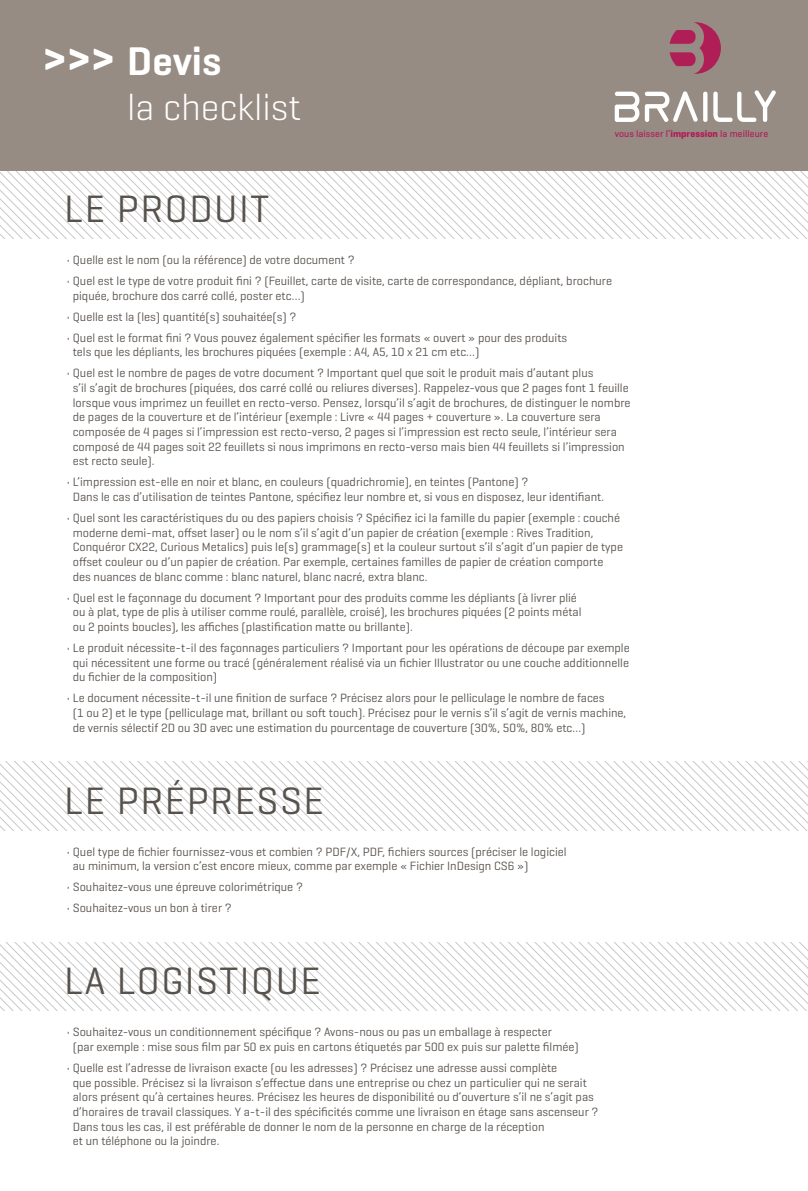
<style>
.page{position:relative;width:808px;height:1191px;background:#fff}
.page>*{position:absolute;margin:0;border:0;box-sizing:border-box;transform-origin:0 0}
.t1{font:600 40.65px "Geogrotesque";color:#fff}
.t2{font:38.85px "Geogrotesque";letter-spacing:.04em;color:#58524d}
.t3{font:300 37.65px "Geogrotesque";color:#fff}
.t4{font:12.15px/14.7px "Geogrotesque";color:#58524d}
.t5{font:500 9.75px "Geogrotesque";letter-spacing:.005em;color:#b01e58}
.s1{font-size:46.2px}
.s2{font-weight:700}
</style>
<div class="page">
<svg style="left:0;top:170px;width:808px;height:68px"></svg>
<svg style="left:0;top:762px;width:808px;height:68px"></svg>
<svg style="left:0;top:942px;width:808px;height:68px"></svg>
<div style="left:0;top:0;width:808px;height:170px;background:#978c83"></div>
<svg style="left:670px;top:22px;width:51px;height:52px"></svg>
<svg style="left:645px;top:90px;width:131px;height:32px"></svg>
<svg style="left:615px;top:92px;width:24px;height:30px"></svg>
<h1 class="t1" style="left:43px;top:36px;width:180px"><span class="s1">&gt;&gt;&gt;</span> Devis</h1>
<h3 class="t3" style="left:127px;top:84px;width:175px">la checklist</h3>
<p class="t5" style="left:615px;top:128px;width:155px">vous laisser l’<span class="s2">impression</span> la meilleure</p>
<h2 class="t2" style="left:64px;top:184px;width:207px">LE PRODUIT</h2>
<p class="t4" style="left:67px;top:252px;width:289px">• Quelle est le nom (ou la référence) de votre document ?</p>
<p class="t4" style="left:73px;top:273px;width:541px;text-indent:-6px">• Quel est le type de votre produit fini ? (Feuillet, carte de visite, carte de correspondance, dépliant, brochure piquée, brochure dos carré collé, poster etc…)</p>
<p class="t4" style="left:67px;top:309px;width:231px">• Quelle est la (les) quantité(s) souhaitée(s) ?</p>
<p class="t4" style="left:73px;top:330px;width:496px;text-indent:-6px">• Quel est le format fini ? Vous pouvez également spécifier les formats « ouvert » pour des produits tels que les dépliants, les brochures piquées (exemple : A4, A5, 10 x 21 cm etc…)</p>
<p class="t4" style="left:73px;top:365px;width:559px;text-indent:-6px">• Quel est le nombre de pages de votre document ? Important quel que soit le produit mais d’autant plus<br>s’il s’agit de brochures (piquées, dos carré collé ou reliures diverses). Rappelez-vous que 2 pages font 1 feuille lorsque vous imprimez un feuillet en recto-verso. Pensez, lorsqu’il s’agit de brochures, de distinguer le nombre de pages de la couverture et de l’intérieur (exemple : Livre « 44 pages + couverture ». La couverture sera composée de 4 pages si l’impression est recto-verso, 2 pages si l’impression est recto seule, l’intérieur sera composé de 44 pages soit 22 feuillets si nous imprimons en recto-verso mais bien 44 feuillets si l’impression est recto seule).</p>
<p class="t4" style="left:73px;top:474px;width:533px;text-indent:-6px">• L’impression est-elle en noir et blanc, en couleurs (quadrichromie), en teintes (Pantone) ?<br>Dans le cas d’utilisation de teintes Pantone, spécifiez leur nombre et, si vous en disposez, leur identifiant.</p>
<p class="t4" style="left:73px;top:510px;width:552px;text-indent:-6px">• Quel sont les caractéristiques du ou des papiers choisis ? Spécifiez ici la famille du papier (exemple : couché moderne demi-mat, offset laser) ou le nom s’il s’agit d’un papier de création (exemple : Rives Tradition, Conquéror CX22, Curious Metalics) puis le(s) grammage(s) et la couleur surtout s’il s’agit d’un papier de type offset couleur ou d’un papier de création. Par exemple, certaines familles de papier de création comporte des nuances de blanc comme : blanc naturel, blanc nacré, extra blanc.</p>
<p class="t4" style="left:73px;top:590px;width:510px;text-indent:-6px">• Quel est le façonnage du document ? Important pour des produits comme les dépliants (à livrer plié ou à plat, type de plis à utiliser comme roulé, parallèle, croisé), les brochures piquées (2 points métal ou 2 points boucles), les affiches (plastification matte ou brillante).</p>
<p class="t4" style="left:73px;top:640px;width:558px;text-align:justify;text-indent:-6px">• Le produit nécessite-t-il des façonnages particuliers ? Important pour les opérations de découpe par exemple qui nécessitent une forme ou tracé (généralement réalisé via un fichier Illustrator ou une couche additionnelle du fichier de la composition)</p>
<p class="t4" style="left:73px;top:690px;width:555px;text-indent:-6px">• Le document nécessite-t-il une finition de surface ? Précisez alors pour le pelliculage le nombre de faces<br>(1 ou 2) et le type (pelliculage mat, brillant ou soft touch). Précisez pour le vernis s’il s’agit de vernis machine, de vernis sélectif 2D ou 3D avec une estimation du pourcentage de couverture (30%, 50%, 80% etc…)</p>
<h2 class="t2" style="left:64px;top:776px;width:261px">LE PRÉPRESSE</h2>
<p class="t4" style="left:73px;top:843px;width:495px;text-indent:-6px">• Quel type de fichier fournissez-vous et combien ? PDF/X, PDF, fichiers sources (préciser le logiciel au minimum, la version c’est encore mieux, comme par exemple « Fichier InDesign CS6 »)</p>
<p class="t4" style="left:67px;top:879px;width:237px">• Souhaitez-vous une épreuve colorimétrique ?</p>
<p class="t4" style="left:67px;top:900px;width:166px">• Souhaitez-vous un bon à tirer ?</p>
<h2 class="t2" style="left:64px;top:957px;width:258px">LA LOGISTIQUE</h2>
<p class="t4" style="left:73px;top:1024px;width:508px;text-indent:-6px">• Souhaitez-vous un conditionnement spécifique ? Avons-nous ou pas un emballage à respecter<br>(par exemple : mise sous film par 50 ex puis en cartons étiquetés par 500 ex puis sur palette filmée)</p>
<p class="t4" style="left:73px;top:1060px;width:527px;text-indent:-6px">• Quelle est l’adresse de livraison exacte (ou les adresses) ? Précisez une adresse aussi complète<br>que possible. Précisez si la livraison s’effectue dans une entreprise ou chez un particulier qui ne serait alors présent qu’à certaines heures. Précisez les heures de disponibilité ou d’ouverture s’il ne s’agit pas d’horaires de travail classiques. Y a-t-il des spécificités comme une livraison en étage sans ascenseur ?<br>Dans tous les cas, il est préférable de donner le nom de la personne en charge de la réception<br>et un téléphone ou la joindre.</p>
</div>
